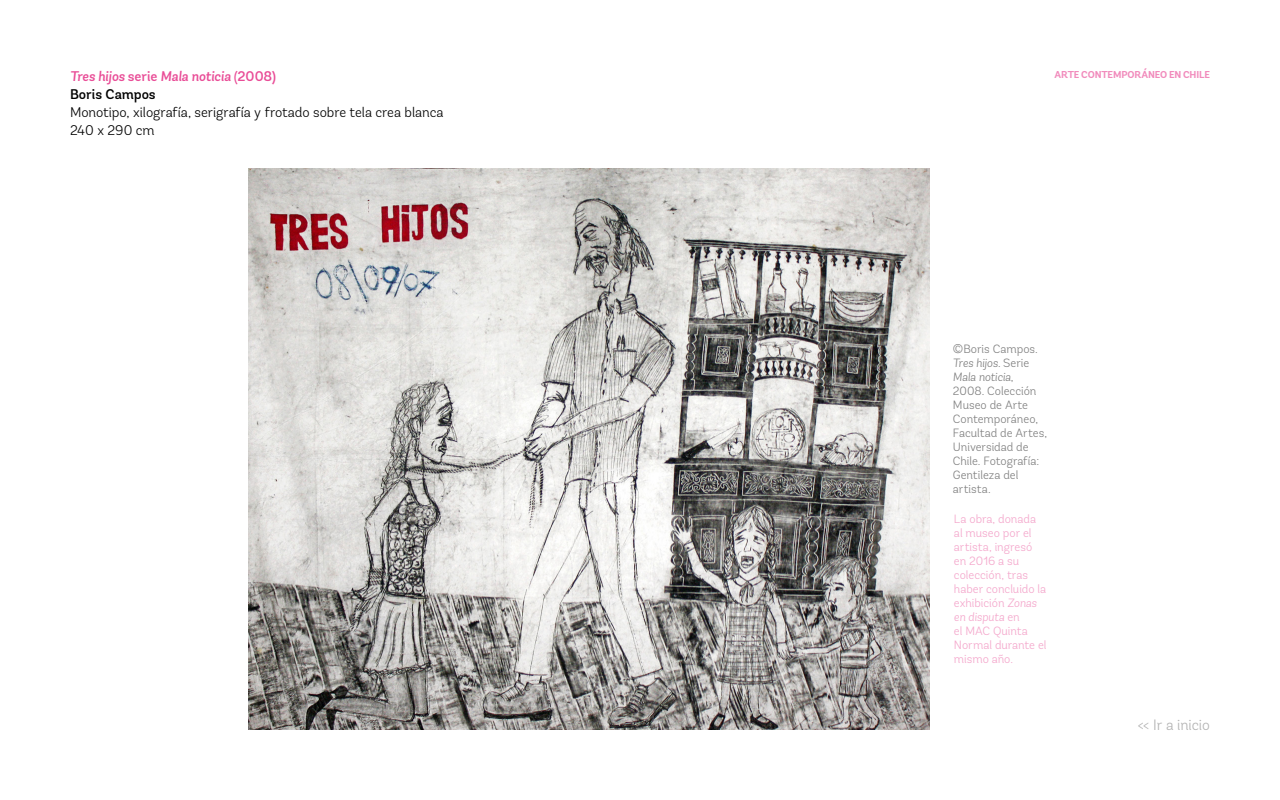
<style>
.page{position:relative;width:1280px;height:800px;background:#fff}
.page>*{position:absolute;margin:0;border:0;box-sizing:border-box;transform-origin:0 0}
.t1{font:300 15px "Andes";letter-spacing:-.005em;color:#b3b3b3}
.t2{font:300 14px/18px "Andes";letter-spacing:-.005em;color:#000}
.t3{font:italic 500 14px "Andes";letter-spacing:-.005em;color:#e94d97}
.t4{font:500 14px "Andes";color:#000}
.t5{font:300 12px/14px "Andes";letter-spacing:-.005em;color:#808080}
.t6{font:300 12px/14px "Andes";color:#f4a6cb}
.t7{font:700 10px "Andes";letter-spacing:-.01em;color:#f18bbc}
.s1{font-style:normal}
.s2{font-weight:400;font-style:normal}
.s3{font-style:italic}
</style>
<div class="page">
<img style="left:248px;top:169px;width:682px;height:560px">
<p class="t3" style="left:70px;top:67px;width:208px">Tres hijos <span class="s1">serie</span> Mala noticia <span class="s2">(</span><span class="s1">2008)</span></p>
<p class="t7" style="left:1055px;top:68px;width:157px">ARTE CONTEMPORÁNEO EN CHILE</p>
<p class="t4" style="left:70px;top:85px;width:87px">Boris Campos</p>
<p class="t2" style="left:70px;top:103px;width:375px">Monotipo, xilografía, serigrafía y frotado sobre tela crea blanca<br>240 x 290 cm</p>
<p class="t5" style="left:953px;top:342px;width:96px">©Boris Campos.<br><span class="s3">Tres hijos.</span> Serie<br><span class="s3">Mala noticia</span>,<br>2008. Colección<br>Museo de Arte<br>Contemporáneo,<br>Facultad de Artes,<br>Universidad de<br>Chile. Fotografía:<br>Gentileza del artista.</p>
<p class="t6" style="left:954px;top:512px;width:94px">La obra, donada al museo por el artista, ingresó en 2016 a su colección, tras haber concluido la exhibición <span class="s3">Zonas en disputa</span> en<br>el MAC Quinta<br>Normal durante el mismo año.</p>
<p class="t1" style="left:1138px;top:716px;width:74px">&lt;&lt; Ir a inicio</p>
</div>
